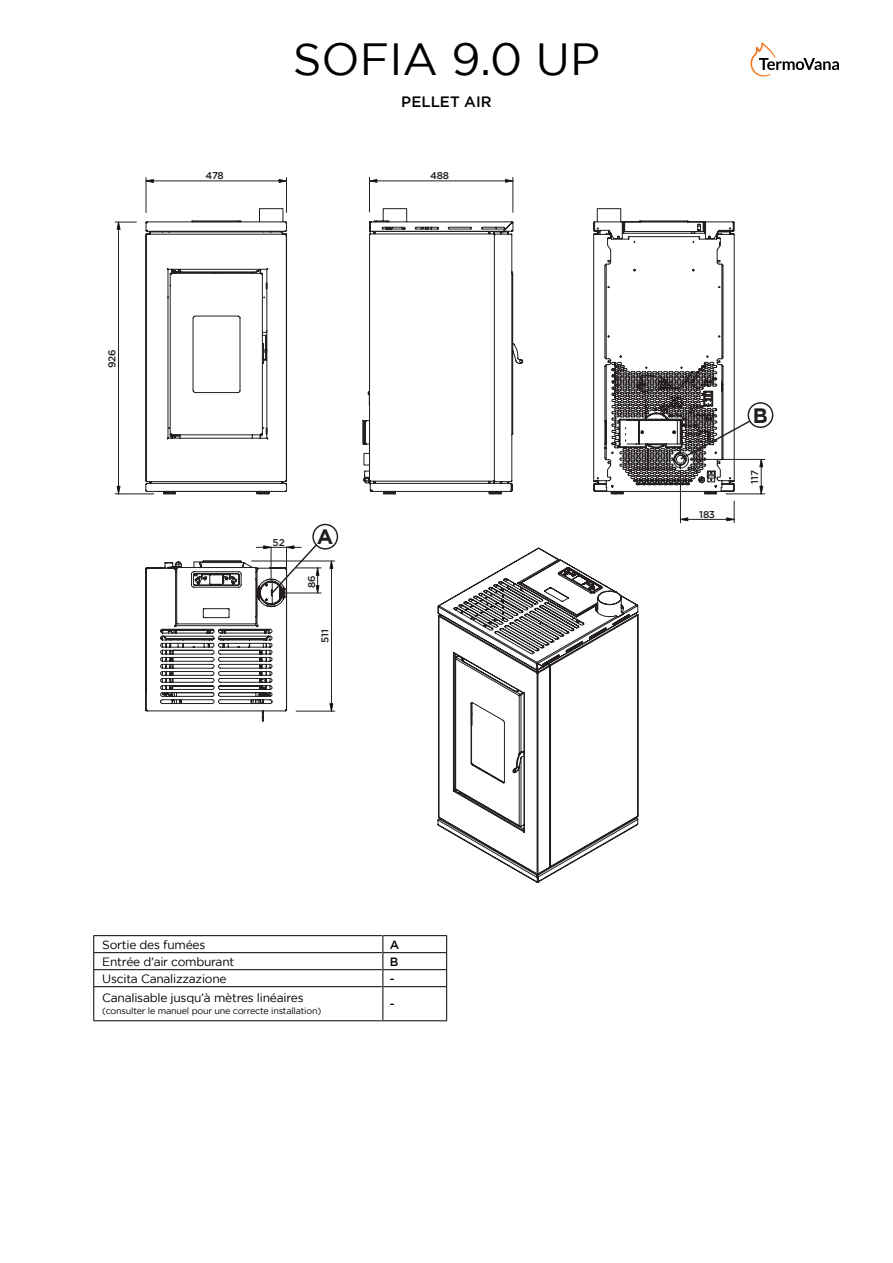
<style>
.page{position:relative;width:893px;height:1263px;background:#fff}
.page>*{position:absolute;margin:0;border:0;box-sizing:border-box;transform-origin:0 0}
.t1{font:45px "Gotham";color:#000001}
.t2{font:700 20.85px "Gotham";color:#231f20}
.t3{font:500 15px "Gotham";color:#000001}
.t4{font:12px/17px "Gotham";letter-spacing:-.02em;color:#000001}
.t5{font:500 12px/17px "Gotham";color:#000001;text-align:justify}
.t6{font:500 9.9px "Gotham";color:#231f20}
.t7{font:9px "Gotham";letter-spacing:-.02em;color:#000001}
</style>
<div class="page">
<hr style="left:94px;top:952px;width:289px;height:1px;background:#000001">
<hr style="left:94px;top:969px;width:289px;height:1px;background:#000001">
<hr style="left:94px;top:986px;width:289px;height:1px;background:#000001">
<hr style="left:94px;top:935px;width:289px;height:1px;background:#000001">
<svg style="left:93px;top:936px;width:1px;height:51px"></svg>
<hr style="left:93px;top:987px;width:1px;height:33px;background:#000001">
<hr style="left:94px;top:1020px;width:289px;height:1px;background:#000001">
<hr style="left:383px;top:952px;width:63px;height:1px;background:#000001">
<hr style="left:383px;top:969px;width:63px;height:1px;background:#000001">
<hr style="left:383px;top:986px;width:63px;height:1px;background:#000001">
<hr style="left:383px;top:935px;width:64px;height:1px;background:#000001">
<svg style="left:383px;top:936px;width:1px;height:51px"></svg>
<svg style="left:446px;top:936px;width:1px;height:51px"></svg>
<hr style="left:383px;top:987px;width:1px;height:33px;background:#000001">
<hr style="left:446px;top:987px;width:1px;height:33px;background:#000001">
<hr style="left:383px;top:1020px;width:64px;height:1px;background:#000001">
<svg style="left:145px;top:208px;width:590px;height:675px"></svg>
<svg style="left:115px;top:180px;width:148px;height:316px"></svg>
<svg style="left:263px;top:177px;width:252px;height:282px"></svg>
<svg style="left:251px;top:459px;width:484px;height:254px"></svg>
<svg style="left:256px;top:543px;width:77px;height:168px"></svg>
<svg style="left:678px;top:419px;width:87px;height:104px"></svg>
<div style="left:312px;top:524px;width:26px;height:26px;border:1px solid #231f20;border-radius:50%"></div>
<div style="left:748px;top:402px;width:25px;height:26px;border:1px solid #231f20;border-radius:50%"></div>
<svg style="left:750px;top:43px;width:89px;height:33px"></svg>
<p class="t6" style="left:106px;top:368px;width:20px;rotate:-90deg">926</p>
<h1 class="t1" style="left:293px;top:35px;width:309px">SOFIA 9.0 UP</h1>
<p class="t3" style="left:401px;top:94px;width:92px">PELLET AIR</p>
<p class="t6" style="left:205px;top:170px;width:20px">478</p>
<p class="t6" style="left:430px;top:170px;width:20px">488</p>
<p class="t6" style="left:273px;top:537px;width:14px">52</p>
<h2 class="t2" style="left:317px;top:525px;width:18px">A</h2>
<p class="t6" style="left:306px;top:588px;width:14px;rotate:-90deg">86</p>
<p class="t6" style="left:319px;top:643px;width:15px;rotate:-90deg">511</p>
<p class="t6" style="left:699px;top:509px;width:17px">183</p>
<h2 class="t2" style="left:753px;top:403px;width:17px">B</h2>
<p class="t6" style="left:749px;top:484px;width:15px;rotate:-90deg">117</p>
<p class="t4" style="left:102px;top:936px;width:134px">Sortie des fumées<br>Entrée d’air comburant<br>Uscita Canalizzazione</p>
<p class="t4" style="left:102px;top:989px;width:203px">Canalisable jusqu’à mètres linéaires</p>
<p class="t7" style="left:102px;top:1006px;width:221px">(consulter le manuel pour une correcte installation)</p>
<p class="t5" style="left:390px;top:935px;width:11px">A B -</p>
<p class="t5" style="left:390px;top:995px;width:6px">-</p>
</div>
